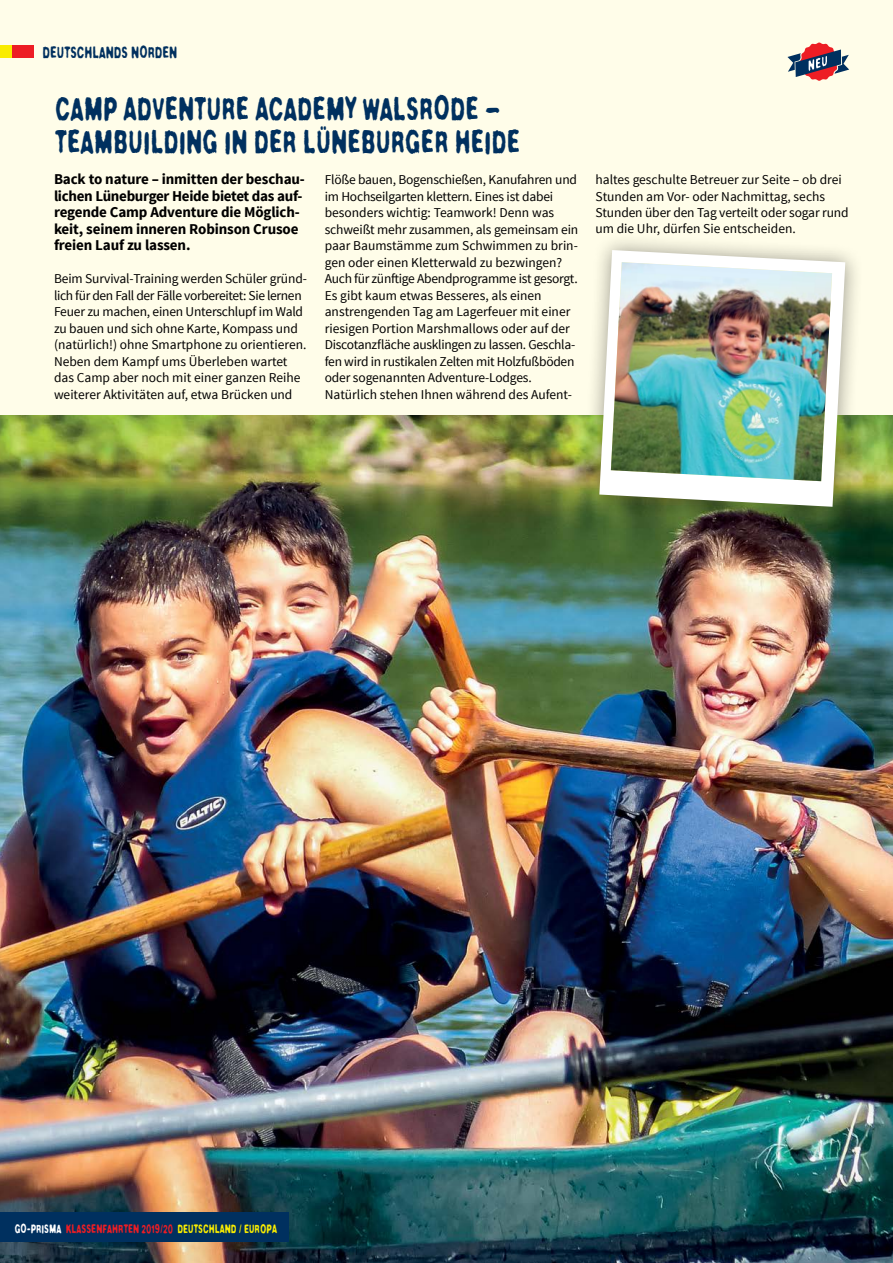
<style>
.page{position:relative;width:893px;height:1263px;background:#fffde9}
.page>*{position:absolute;margin:0;border:0;box-sizing:border-box;transform-origin:0 0}
.t1{font:30px/33px "Crush No 47";color:#00305f}
.t2{font:700 15px/16.5px "Source Sans Pro";letter-spacing:-.01em;color:#000}
.t3{font:15px "Crush No 47";color:#00305f}
.t4{font:13.5px/16.5px "Source Sans Pro";letter-spacing:-.01em;color:#000}
.t5{font:11.25px "Crush No 47";color:#ed1d24}
.s1{color:#fff}
.s2{color:#f9ec00}
</style>
<div class="page">
<img style="left:0;top:415px;width:893px;height:848px">
<div style="left:581px;top:232px;width:283px;height:293px;background:#000;opacity:.4"></div>
<svg style="left:599px;top:250px;width:246px;height:257px;background:#dcdfce"></svg>
<img style="left:611px;top:262px;width:221px;height:219px">
<svg style="left:787px;top:43px;width:62px;height:38px"></svg>
<div style="left:0;top:46px;width:13px;height:12px;background:#f9ec00"></div>
<div style="left:13px;top:46px;width:21px;height:12px;background:#ed1d24"></div>
<div style="left:0;top:1212px;width:289px;height:30px;background:#00305f"></div>
<p class="t3" style="left:43px;top:42px;width:136px">DEUTSCHLANDS NORDEN</p>
<h1 class="t1" style="left:55px;top:93px;width:466px">CAMP ADVENTURE ACADEMY WALSRODE –<br>TEAMBUILDING IN DER LÜNEBURGER HEIDE</h1>
<p class="t2" style="left:54px;top:171px;width:252px">Back to nature – inmitten der beschau&shy;lichen Lüneburger Heide bietet das auf&shy;regende Camp Adventure die Möglich&shy;keit, seinem inneren Robinson Crusoe freien Lauf zu lassen.</p>
<p class="t4" style="left:54px;top:271px;width:254px">Beim Survival-Training werden Schüler gründ&shy;lich für den Fall der Fälle vorbereitet: Sie lernen Feuer zu machen, einen Unterschlupf im Wald zu bauen und sich ohne Karte, Kompass und (natürlich!) ohne Smartphone zu orientieren.<br>Neben dem Kampf ums Überleben wartet das Camp aber noch mit einer ganzen Reihe weiterer Aktivitäten auf, etwa Brücken und</p>
<p class="t4" style="left:325px;top:172px;width:255px">Flöße bauen, Bogenschießen, Kanufahren und im Hochseilgarten klettern. Eines ist dabei besonders wichtig: Teamwork! Denn was schweißt mehr zusammen, als gemeinsam ein paar Baumstämme zum Schwimmen zu brin&shy;gen oder einen Kletterwald zu bezwingen?<br>Auch für zünftige Abendprogramme ist gesorgt.<br>Es gibt kaum etwas Besseres, als einen anstrengenden Tag am Lagerfeuer mit einer riesigen Portion Marshmallows oder auf der Discotanzfläche ausklingen zu lassen. Geschla&shy;fen wird in rustikalen Zelten mit Holzfußböden oder sogenannten Adventure-Lodges.<br>Natürlich stehen Ihnen während des Aufent-</p>
<p class="t4" style="left:595px;top:171px;width:255px">haltes geschulte Betreuer zur Seite – ob drei Stunden am Vor- oder Nachmittag, sechs Stunden über den Tag verteilt oder sogar rund um die Uhr, dürfen Sie entscheiden.</p>
<p class="t5" style="left:15px;top:1221px;width:264px"><span class="s1">GO-PRISMA</span> KLASSENFAHRTEN 2019/20 <span class="s2">DEUTSCHLAND / EUROPA</span></p>
</div>
